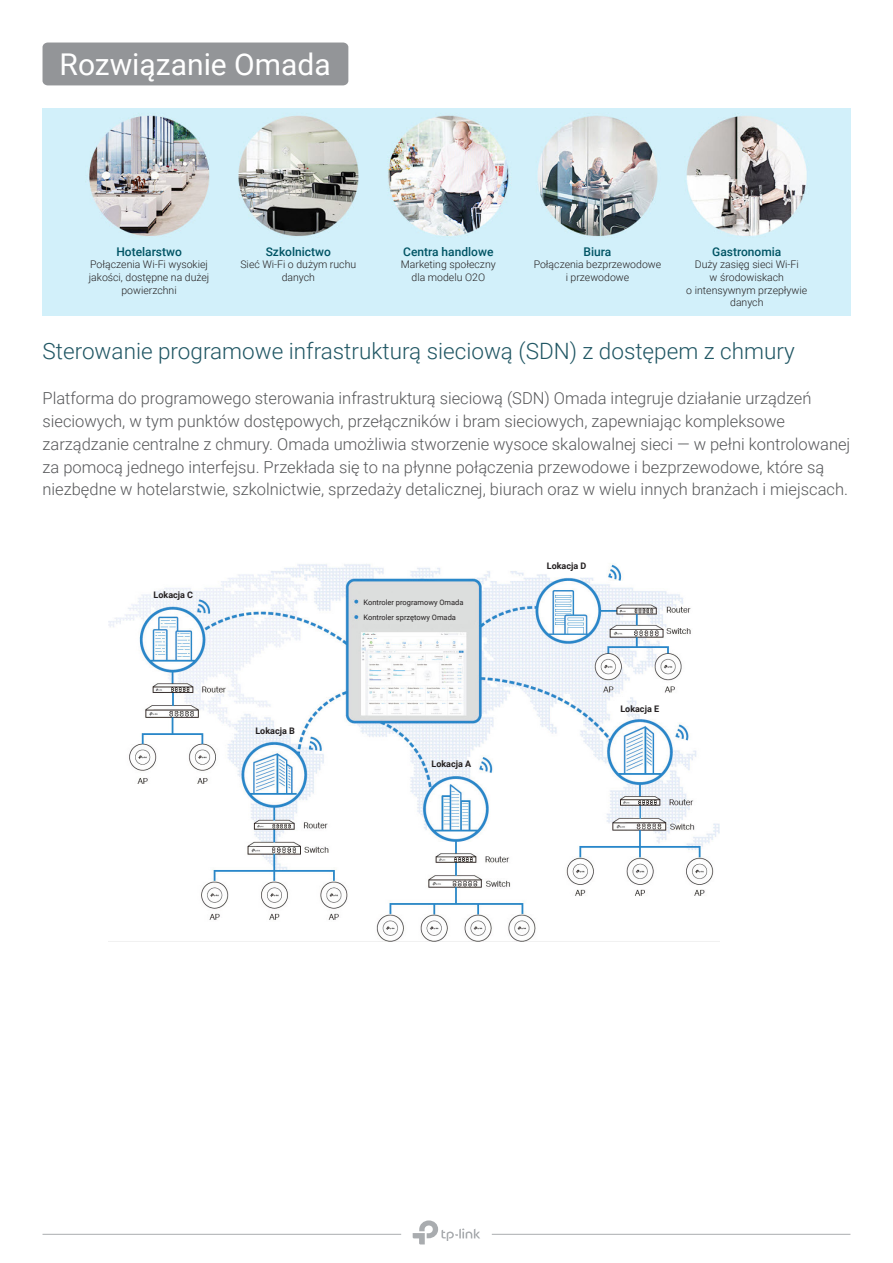
<style>
.page{position:relative;width:893px;height:1263px;background:#fff}
.page>*{position:absolute;margin:0;border:0;box-sizing:border-box;transform-origin:0 0}
.page-title{font:30px "Roboto";color:#fff}
.light-18-blue{font:300 22.5px "Roboto";color:#215764}
.light-11{font:300 16.5px/22.8px "Roboto";color:#57585a}
.t1{font:500 12px "Roboto";color:#005464}
.t2{font:300 10.5px/12.6px "Roboto";color:#231f20;text-align:center}
.t3{font:700 9px "Roboto";color:#231f20}
.title-2{font:7.5px "Roboto";color:#231f20}
</style>
<div class="page">
<hr style="left:43px;top:1234px;width:358px;height:1px;background:#abadb0">
<hr style="left:492px;top:1234px;width:358px;height:1px;background:#abadb0">
<svg style="left:413px;top:1220px;width:67px;height:24px"></svg>
<div style="left:43px;top:43px;width:305px;height:42px;background:#939598;border-radius:5px"></div>
<img style="left:109px;top:563px;width:610px;height:378px">
<img style="left:43px;top:109px;width:807px;height:207px">
<p class="page-title" style="left:60px;top:43px;width:273px">Rozwiązanie Omada</p>
<p class="t1" style="left:116px;top:243px;width:67px">Hotelarstwo</p>
<p class="t2" style="left:89px;top:258px;width:122px">Połączenia Wi-Fi wysokiej jakości, dostępne na dużej powierzchni</p>
<p class="t1" style="left:266px;top:243px;width:67px">Szkolnictwo</p>
<p class="t2" style="left:240px;top:258px;width:117px">Sieć Wi-Fi o dużym ruchu danych</p>
<p class="t1" style="left:403px;top:243px;width:92px">Centra handlowe</p>
<p class="t2" style="left:401px;top:258px;width:96px">Marketing społeczny dla modelu O2O</p>
<p class="t1" style="left:583px;top:243px;width:29px">Biura</p>
<p class="t2" style="left:534px;top:258px;width:129px">Połączenia bezprzewodowe i przewodowe</p>
<p class="t1" style="left:712px;top:243px;width:71px">Gastronomia</p>
<p class="t2" style="left:686px;top:258px;width:122px">Duży zasięg sieci Wi-Fi<br>w środowiskach<br>o intensywnym przepływie danych</p>
<p class="light-18-blue" style="left:43px;top:335px;width:754px">Sterowanie programowe infrastrukturą sieciową (SDN) z dostępem z chmury</p>
<p class="light-11" style="left:43px;top:386px;width:809px">Platforma do programowego sterowania infrastrukturą sieciową (SDN) Omada integruje działanie urządzeń sieciowych, w tym punktów dostępowych, przełączników i bram sieciowych, zapewniając kompleksowe zarządzanie centralne z chmury. Omada umożliwia stworzenie wysoce skalowalnej sieci — w pełni kontrolowanej za pomocą jednego interfejsu. Przekłada się to na płynne połączenia przewodowe i bezprzewodowe, które są niezbędne w hotelarstwie, szkolnictwie, sprzedaży detalicznej, biurach oraz w wielu innych branżach i miejscach.</p>
<p class="t3" style="left:154px;top:588px;width:41px">Lokacja C</p>
<p class="t3" style="left:255px;top:724px;width:41px">Lokacja B</p>
<p class="title-2" style="left:364px;top:597px;width:102px">Kontroler programowy Omada</p>
<p class="title-2" style="left:364px;top:612px;width:94px">Kontroler sprzętowy Omada</p>
<p class="t3" style="left:431px;top:757px;width:41px">Lokacja A</p>
<p class="t3" style="left:547px;top:559px;width:41px">Lokacja D</p>
<p class="t3" style="left:620px;top:702px;width:40px">Lokacja E</p>
</div>
